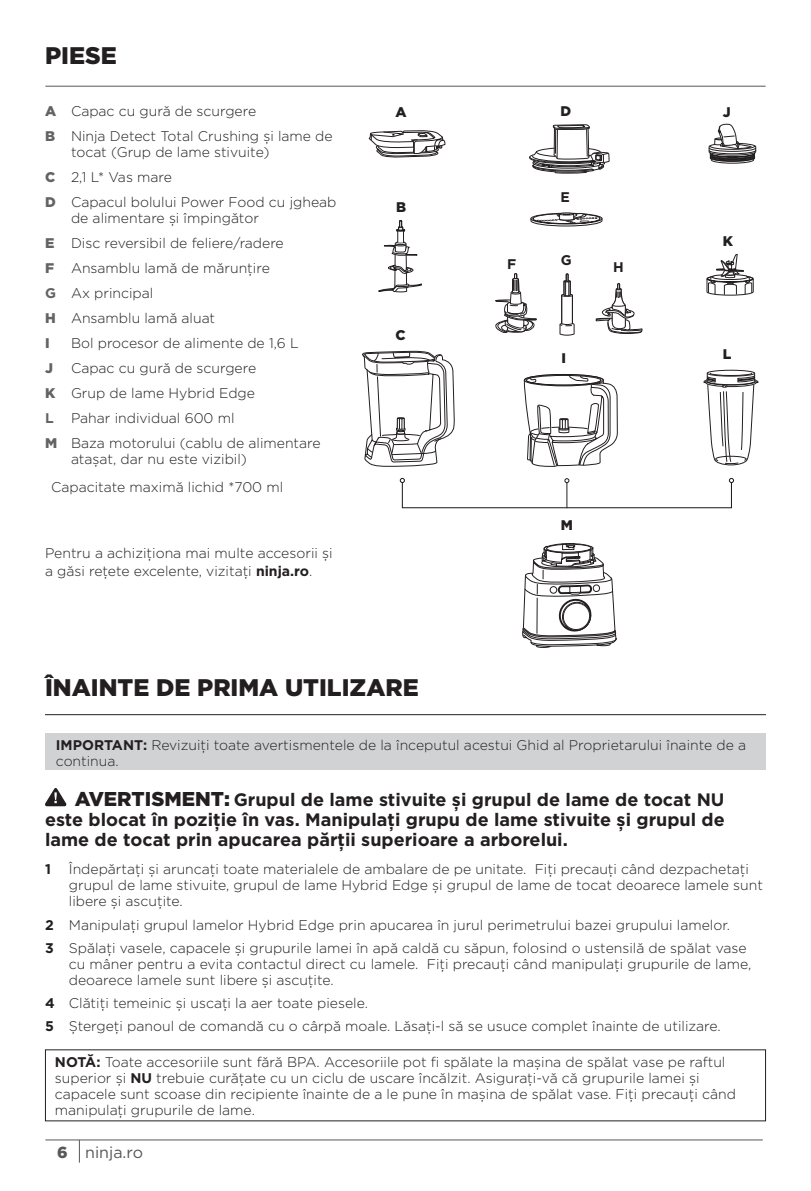
<style>
.page{position:relative;width:811px;height:1191px;background:#fff}
.page>*{position:absolute;margin:0;border:0;box-sizing:border-box;transform-origin:0 0}
.t1{font:900 24px "Gotham";color:#231f20}
.t2{font:700 18px/20px "Gotham";color:#231f20;text-align:justify}
.t3{font:16px "Gotham";color:#57585a}
.t4{font:300 14px/25px "Gotham";color:#231f20}
.t5{font:900 14px "Gotham";color:#231f20}
.t6{font:700 14px "Gotham";color:#231f20}
.t7{font:900 14px "Gotham";color:#636366}
.s1{font-weight:900;color:#636366}
.s2{font-weight:700;color:#636366}
.s3{font-weight:700}
.s4{font-weight:900;font-size:20px}
.s5{font-weight:900}
</style>
<div class="page">
<hr style="left:45px;top:86px;width:720px;height:1px;background:#57585a">
<hr style="left:45px;top:1139px;width:718px;height:1px;background:#57585a">
<svg style="left:79px;top:1140px;width:1px;height:22px"></svg>
<svg style="left:522px;top:543px;width:94px;height:105px"></svg>
<svg style="left:706px;top:254px;width:47px;height:41px"></svg>
<div style="left:402px;top:482px;width:330px;height:26px;border:1px solid #231f20"></div>
<svg style="left:400px;top:478px;width:5px;height:5px"></svg>
<svg style="left:729px;top:478px;width:5px;height:5px"></svg>
<svg style="left:564px;top:478px;width:5px;height:30px"></svg>
<svg style="left:362px;top:351px;width:92px;height:116px"></svg>
<svg style="left:378px;top:220px;width:44px;height:72px"></svg>
<svg style="left:369px;top:130px;width:76px;height:27px"></svg>
<svg style="left:709px;top:124px;width:47px;height:39px"></svg>
<svg style="left:704px;top:370px;width:54px;height:95px"></svg>
<svg style="left:530px;top:213px;width:72px;height:13px"></svg>
<svg style="left:529px;top:124px;width:80px;height:49px"></svg>
<svg style="left:559px;top:274px;width:15px;height:61px"></svg>
<svg style="left:495px;top:273px;width:41px;height:60px"></svg>
<svg style="left:596px;top:283px;width:46px;height:51px"></svg>
<svg style="left:524px;top:374px;width:93px;height:93px"></svg>
<div style="left:45px;top:734px;width:721px;height:36px;background:#d1d2d4"></div>
<hr style="left:45px;top:714px;width:721px;height:1px;background:#231f20">
<svg style="left:45px;top:788px;width:22px;height:18px"></svg>
<h1 class="t1" style="left:45px;top:39px;width:73px">PIESE</h1>
<p class="t4" style="left:45px;top:98px;width:289px"><span class="s1">A</span> Capac cu gură de scurgere<br><span class="s1">B</span> Ninja Detect Total Crushing și lame de</p>
<p class="t4" style="left:45px;top:139px;width:293px;text-indent:26px">tocat (Grup de lame stivuite)<br><span class="s1">C</span> 2,1 L* Vas mare<br><span class="s1">D</span> Capacul bolului Power Food cu jgheab</p>
<p class="t4" style="left:45px;top:205px;width:240px;text-indent:26px">de alimentare și împingător<br><span class="s1">E</span> Disc reversibil de feliere/radere<br><span class="s1">F</span> Ansamblu lamă de mărunţire<br><span class="s2">G</span> Ax principal<br><span class="s1">H</span> Ansamblu lamă aluat<br><span class="s1">I</span></p>
<p class="t4" style="left:71px;top:330px;width:229px">Bol procesor de alimente de 1,6 L</p>
<p class="t4" style="left:45px;top:355px;width:277px;text-indent:26px">Capac cu gură de scurgere<br><span class="s1">K</span> Grup de lame Hybrid Edge<br><span class="s2">L</span> Pahar individual 600 ml<br><span class="s1">M</span> Baza motorului (cablu de alimentare</p>
<p class="t4" style="left:51px;top:445px;width:234px;line-height:27.4px;text-indent:20px">atașat, dar nu este vizibil)<br>Capacitate maximă lichid *700 ml</p>
<p class="t7" style="left:45px;top:358px;width:9px">J</p>
<p class="t4" style="left:45px;top:544px;width:289px;line-height:18px">Pentru a achiziţiona mai multe accesorii și a găsi reţete excelente, vizitaţi <span class="s3">ninja.ro</span>.</p>
<p class="t5" style="left:395px;top:102px;width:13px">A</p>
<p class="t5" style="left:396px;top:198px;width:12px">B</p>
<p class="t5" style="left:395px;top:326px;width:12px">C</p>
<h1 class="t1" style="left:45px;top:670px;width:375px">ÎNAINTE DE PRIMA UTILIZARE</h1>
<p class="t5" style="left:560px;top:101px;width:12px">D</p>
<p class="t5" style="left:723px;top:102px;width:9px">J</p>
<p class="t6" style="left:560px;top:188px;width:11px">E</p>
<p class="t6" style="left:561px;top:251px;width:12px">G</p>
<p class="t6" style="left:507px;top:254px;width:11px">F</p>
<p class="t6" style="left:613px;top:258px;width:12px">H</p>
<p class="t5" style="left:723px;top:231px;width:12px">K</p>
<p class="t5" style="left:561px;top:348px;width:6px">I</p>
<p class="t5" style="left:723px;top:344px;width:10px">L</p>
<p class="t5" style="left:561px;top:516px;width:14px">M</p>
<p class="t4" style="left:56px;top:736px;width:692px;line-height:16px"><span class="s3">IMPORTANT:</span> Revizuiţi toate avertismentele de la începutul acestui Ghid al Proprietarului înainte de a continua.</p>
<p class="t2" style="left:45px;top:789px;width:681px;text-indent:30px"><span class="s4">AVERTISMENT:</span> Grupul de lame stivuite și grupul de lame de tocat NU este blocat în poziţie în vas. Manipulaţi grupu de lame stivuite și grupul de lame de tocat prin apucarea părţii superioare a arborelui.</p>
<p class="t6" style="left:45px;top:860px;width:7px">1</p>
<p class="t4" style="left:69px;top:861px;width:695px;line-height:16px">Îndepărtaţi și aruncaţi toate materialele de ambalare de pe unitate. Fiţi precauţi când dezpachetaţi grupul de lame stivuite, grupul de lame Hybrid Edge și grupul de lame de tocat deoarece lamele sunt libere și ascuţite.</p>
<p class="t4" style="left:45px;top:912px;width:703px;line-height:23.2px"><span class="s3">2</span> Manipulaţi grupul lamelor Hybrid Edge prin apucarea în jurul perimetrului bazei grupului lamelor.<br><span class="s3">3</span> Spălaţi vasele, capacele și grupurile lamei în apă caldă cu săpun, folosind o ustensilă de spălat vase</p>
<p class="t4" style="left:69px;top:955px;width:684px;line-height:16px">cu mâner pentru a evita contactul direct cu lamele. Fiţi precauţi când manipulaţi grupurile de lame, deoarece lamele sunt libere și ascuţite.</p>
<p class="t4" style="left:45px;top:991px;width:677px;line-height:23.2px"><span class="s3">4</span> Clătiţi temeinic și uscaţi la aer toate piesele.<br><span class="s3">5</span> Ștergeţi panoul de comandă cu o cârpă moale. Lăsaţi-l să se usuce complet înainte de utilizare.</p>
<p class="t4" style="left:55px;top:1053px;width:682px;line-height:16px"><span class="s3">NOTĂ:</span> Toate accesoriile sunt fără BPA. Accesoriile pot fi spălate la mașina de spălat vase pe raftul superior și <span class="s3">NU</span> trebuie curăţate cu un ciclu de uscare încălzit. Asiguraţi-vă că grupurile lamei și capacele sunt scoase din recipiente înainte de a le pune în mașina de spălat vase. Fiţi precauţi când manipulaţi grupurile de lame.</p>
<p class="t3" style="left:57px;top:1141px;width:87px"><span class="s5">6</span> ninja.ro</p>
</div>
